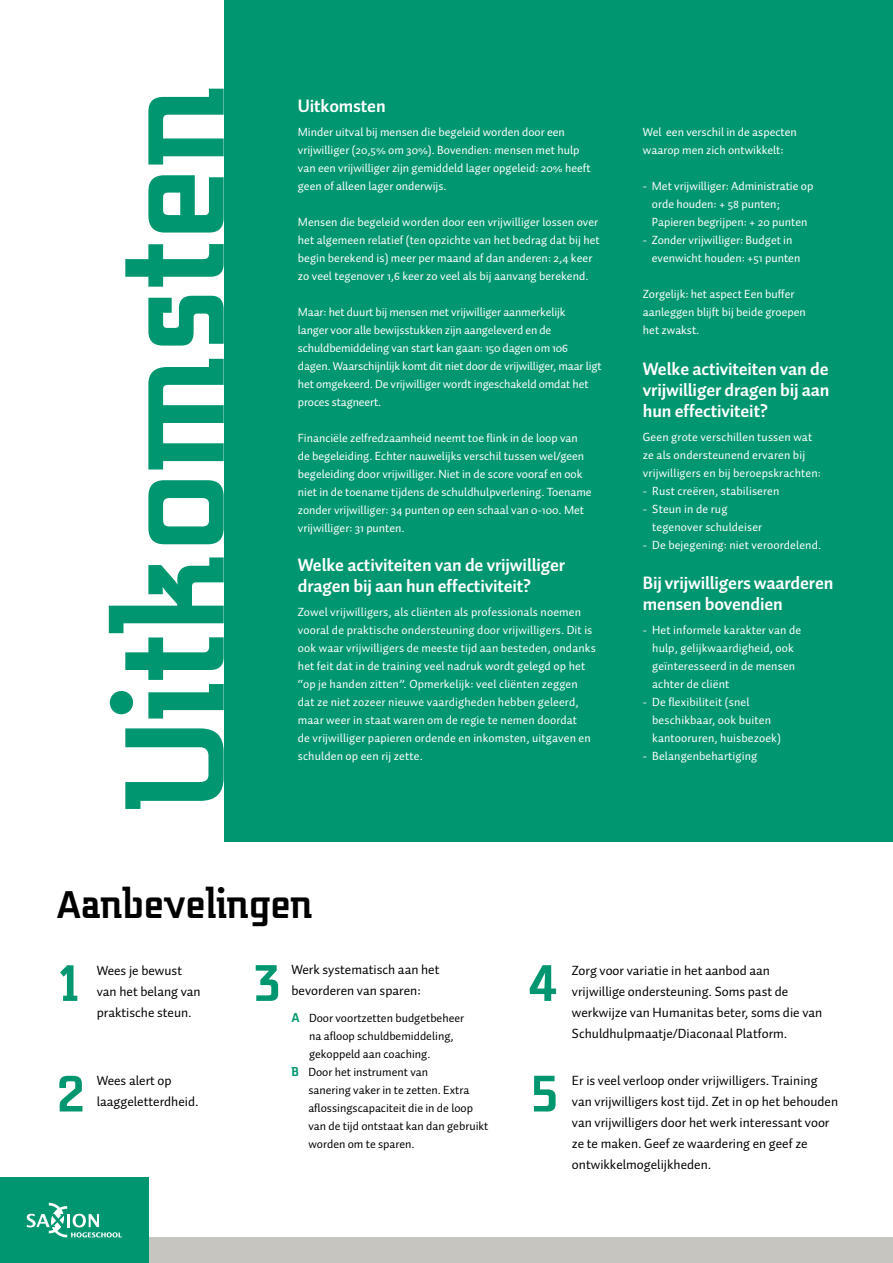
<style>
.page{position:relative;width:893px;height:1263px;background:#fff}
.page>*{position:absolute;margin:0;border:0;box-sizing:border-box;transform-origin:0 0}
.t1{font:700 165px "Midnight Kernboy";color:#009770}
.t2{font:700 60px "Midnight Kernboy";color:#009770}
.t3{font:700 45px "Midnight Kernboy";letter-spacing:-.01em;color:#000}
.t4{font:700 18px/21px "Auto 1";letter-spacing:-.01em;color:#fff}
.t5{font:13.5px/21px "Auto 1";color:#000}
.t6{font:12px/18px "Auto 1";letter-spacing:.005em;color:#fff}
.t7{font:12px "Auto 1";color:#000}
.s1{font-family:"Midnight Kernboy";font-weight:700;font-size:15px;color:#009770}
</style>
<div class="page">
<div style="left:223px;top:0;width:670px;height:842px;background:#009770"></div>
<div style="left:0;top:1237px;width:893px;height:26px;background:#c6c5c0"></div>
<div style="left:0;top:1178px;width:149px;height:85px;background:#009770"></div>
<svg style="left:27px;top:1203px;width:95px;height:34px"></svg>
<h1 class="t1" style="left:83px;top:811px;width:727px;rotate:-90deg">Uitkomsten</h1>
<h3 class="t4" style="left:298px;top:95px;width:89px">Uitkomsten</h3>
<p class="t6" style="left:298px;top:123px;width:294px">Minder uitval bij mensen die begeleid worden door een vrijwilliger (20,5% om 30%). Bovendien: mensen met hulp van een vrijwilliger zijn gemiddeld lager opgeleid: 20% heeft geen of alleen lager onderwijs.</p>
<p class="t6" style="left:298px;top:213px;width:303px">Mensen die begeleid worden door een vrijwilliger lossen over het algemeen relatief (ten opzichte van het bedrag dat bij het begin berekend is) meer per maand af dan anderen: 2,4 keer zo veel tegenover 1,6 keer zo veel als bij aanvang berekend.</p>
<p class="t6" style="left:298px;top:303px;width:305px">Maar: het duurt bij mensen met vrijwilliger aanmerkelijk<br>langer voor alle bewijsstukken zijn aangeleverd en de schuldbemiddeling van start kan gaan: 150 dagen om 106 dagen. Waarschijnlijk komt dit niet door de vrijwilliger, maar ligt het omgekeerd. De vrijwilliger wordt ingeschakeld omdat het proces stagneert.</p>
<p class="t6" style="left:298px;top:429px;width:295px">Financiële zelfredzaamheid neemt toe flink in de loop van de begeleiding. Echter nauwelijks verschil tussen wel/geen begeleiding door vrijwilliger. Niet in de score vooraf en ook niet in de toename tijdens de schuldhulpverlening. Toename zonder vrijwilliger: 34 punten op een schaal van 0-100. Met vrijwilliger: 31 punten.</p>
<h3 class="t4" style="left:298px;top:554px;width:269px">Welke activiteiten van de vrijwilliger dragen bij aan hun effectiviteit?</h3>
<p class="t6" style="left:298px;top:603px;width:299px">Zowel vrijwilligers, als cliënten als professionals noemen vooral de praktische ondersteuning door vrijwilligers. Dit is ook waar vrijwilligers de meeste tijd aan besteden, ondanks het feit dat in de training veel nadruk wordt gelegd op het “op je handen zitten”. Opmerkelijk: veel cliënten zeggen dat ze niet zozeer nieuwe vaardigheden hebben geleerd, maar weer in staat waren om de regie te nemen doordat<br>de vrijwilliger papieren ordende en inkomsten, uitgaven en schulden op een rij zette.</p>
<p class="t6" style="left:643px;top:123px;width:155px">Wel een verschil in de aspecten waarop men zich ontwikkelt:</p>
<p class="t6" style="left:652px;top:177px;width:163px;text-indent:-9px">- Met vrijwilliger: Administratie op orde houden: + 58 punten;<br>Papieren begrijpen: + 20 punten</p>
<p class="t6" style="left:652px;top:231px;width:150px;text-indent:-9px">- Zonder vrijwilliger: Budget in evenwicht houden: +51 punten</p>
<p class="t6" style="left:643px;top:285px;width:164px">Zorgelijk: het aspect Een buffer aanleggen blijft bij beide groepen het zwakst.</p>
<h3 class="t4" style="left:643px;top:357px;width:188px;text-align:justify">Welke activiteiten van de vrijwilliger dragen bij aan hun effectiviteit?</h3>
<p class="t6" style="left:643px;top:427px;width:179px">Geen grote verschillen tussen wat ze als ondersteunend ervaren bij vrijwilligers en bij beroepskrachten:</p>
<p class="t6" style="left:643px;top:481px;width:138px">- Rust creëren, stabiliseren</p>
<p class="t6" style="left:652px;top:499px;width:112px;text-indent:-9px">- Steun in de rug tegenover schuldeiser</p>
<p class="t6" style="left:643px;top:535px;width:180px">- De bejegening: niet veroordelend.</p>
<h3 class="t4" style="left:643px;top:572px;width:192px">Bij vrijwilligers waarderen mensen bovendien</h3>
<p class="t6" style="left:652px;top:621px;width:151px;text-indent:-9px">- Het informele karakter van de hulp, gelijkwaardigheid, ook geïnteresseerd in de mensen achter de cliënt</p>
<p class="t6" style="left:652px;top:693px;width:130px;text-indent:-9px">- De flexibiliteit (snel beschikbaar, ook buiten kantooruren, huisbezoek)</p>
<p class="t6" style="left:643px;top:747px;width:116px">- Belangenbehartiging</p>
<h3 class="t3" style="left:56px;top:879px;width:258px">Aanbevelingen</h3>
<h2 class="t2" style="left:60px;top:950px;width:21px">1</h2>
<h2 class="t2" style="left:527px;top:950px;width:31px">4</h2>
<p class="t5" style="left:291px;top:959px;width:150px">Werk systematisch aan het bevorderen van sparen:</p>
<p class="t7" style="left:291px;top:1011px;width:174px"><span class="s1">A</span> Door voortzetten budgetbeheer</p>
<p class="t7" style="left:309px;top:1029px;width:146px">na afloop schuldbemiddeling,</p>
<p class="t7" style="left:309px;top:1047px;width:123px">gekoppeld aan coaching.</p>
<p class="t7" style="left:291px;top:1065px;width:138px"><span class="s1">B</span> Door het instrument van</p>
<p class="t7" style="left:308px;top:1083px;width:163px">sanering vaker in te zetten. Extra</p>
<p class="t7" style="left:308px;top:1101px;width:166px">aflossingscapaciteit die in de loop</p>
<p class="t7" style="left:308px;top:1119px;width:182px">van de tijd ontstaat kan dan gebruikt</p>
<p class="t7" style="left:308px;top:1137px;width:108px">worden om te sparen.</p>
<p class="t5" style="left:97px;top:959px;width:106px">Wees je bewust van het belang van praktische steun.</p>
<p class="t5" style="left:572px;top:959px;width:252px">Zorg voor variatie in het aanbod aan vrijwillige ondersteuning. Soms past de werkwijze van Humanitas beter, soms die van Schuldhulpmaatje/Diaconaal Platform.</p>
<p class="t5" style="left:97px;top:1070px;width:103px">Wees alert op laaggeletterdheid.</p>
<p class="t5" style="left:572px;top:1070px;width:268px">Er is veel verloop onder vrijwilligers. Training van vrijwilligers kost tijd. Zet in op het behouden van vrijwilligers door het werk interessant voor ze te maken. Geef ze waardering en geef ze ontwikkelmogelijkheden.</p>
<h2 class="t2" style="left:253px;top:950px;width:30px">3</h2>
<h2 class="t2" style="left:56px;top:1060px;width:31px">2</h2>
<h2 class="t2" style="left:530px;top:1060px;width:30px">5</h2>
</div>
